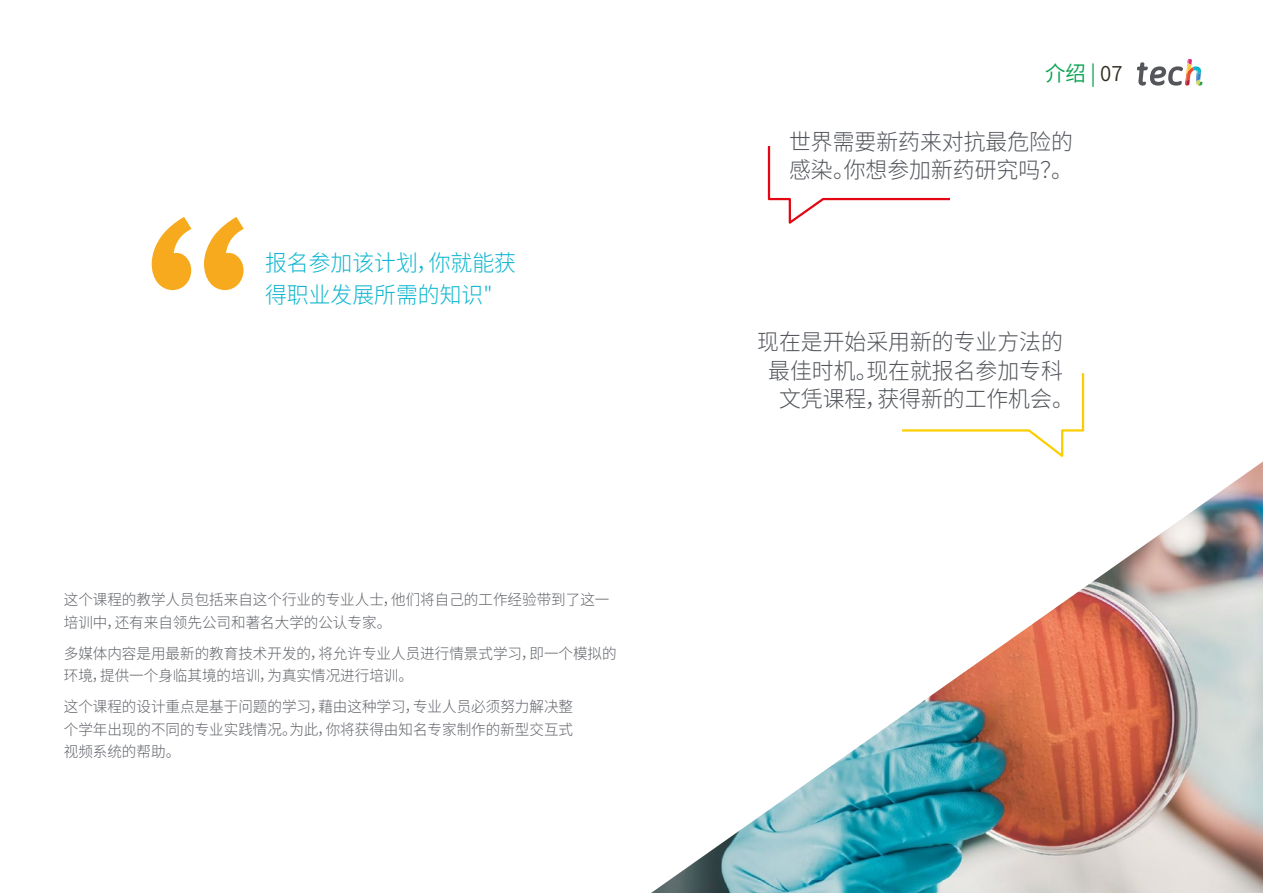
<style>
.page{position:relative;width:1263px;height:893px;background:#fff}
.page>*{position:absolute;margin:0;border:0;box-sizing:border-box;transform-origin:0 0}
.t1{font:300 22.5px/28.5px "Source Han Sans CN";color:#52555b}
.t2{font:300 22.5px/31.5px "Source Han Sans CN";color:#0fb6cf}
.t3{font:21px "Source Han Sans CN";color:#04a14d}
.t4{font:300 15px/22.5px "Source Han Sans CN";color:#61646a}
.s1{color:#312e20}
</style>
<div class="page">
<svg style="left:152px;top:217px;width:92px;height:73px"></svg>
<img style="left:651px;top:461px;width:612px;height:432px">
<svg style="left:1137px;top:59px;width:65px;height:27px"></svg>
<svg style="left:902px;top:373px;width:183px;height:84px"></svg>
<svg style="left:767px;top:146px;width:183px;height:78px"></svg>
<h1 class="t2" style="left:265px;top:248px;width:252px">报名参加该计划，你就能获得职业发展所需的知识"</h1>
<p class="t4" style="left:64px;top:589px;width:547px">这个课程的教学人员包括来自这个行业的专业人士，他们将自己的工作经验带到了这一培训中，还有来自领先公司和著名大学的公认专家。</p>
<p class="t4" style="left:64px;top:642px;width:554px">多媒体内容是用最新的教育技术开发的，将允许专业人员进行情景式学习，即一个模拟的环境，提供一个身临其境的培训，为真实情况进行培训。</p>
<p class="t4" style="left:64px;top:696px;width:511px;text-align:justify">这个课程的设计重点是基于问题的学习，藉由这种学习，专业人员必须努力解决整个学年出现的不同的专业实践情况。为此，你将获得由知名专家制作的新型交互式视频系统的帮助。</p>
<h2 class="t3" style="left:1045px;top:61px;width:79px">介绍 | <span class="s1">07</span></h2>
<h1 class="t1" style="left:789px;top:128px;width:285px">世界需要新药来对抗最危险的感染。你想参加新药研究吗？。</h1>
<h1 class="t1" style="left:757px;top:328px;width:307px">现在是开始采用新的专业方法的</h1>
<h1 class="t1" style="left:768px;top:357px;width:296px">最佳时机。现在就报名参加专科</h1>
<h1 class="t1" style="left:779px;top:385px;width:296px">文凭课程，获得新的工作机会。</h1>
</div>
